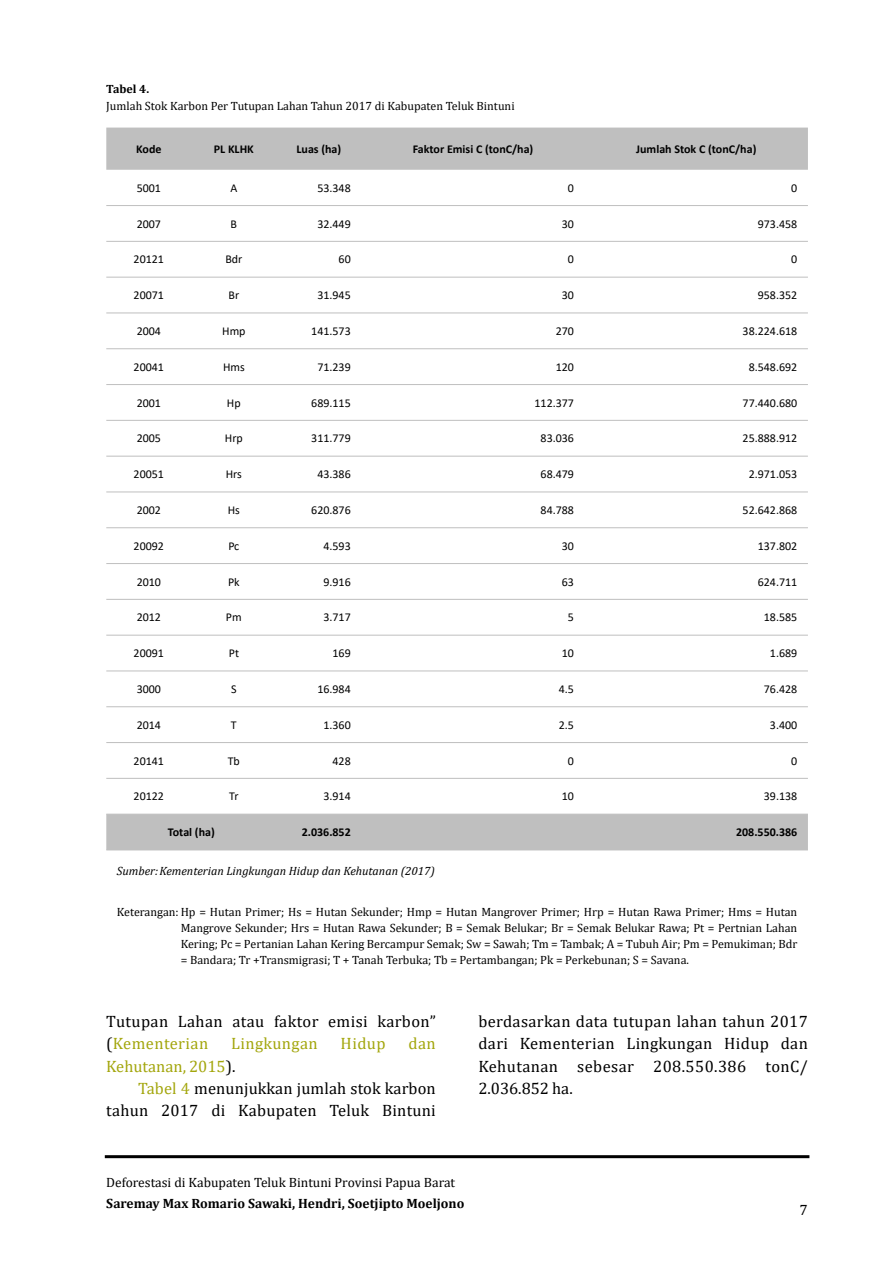
<style>
.page{position:relative;width:893px;height:1263px;background:#fff}
.page>*{position:absolute;margin:0;border:0;box-sizing:border-box;transform-origin:0 0}
.t1{font:16.5px/22.4px "Cambria";letter-spacing:.015em;color:#000}
.t2{font:16.5px "Cambria";letter-spacing:.02em;color:#a3a60d}
.t3{font:16.5px "Cambria";color:#a3a60d}
.t4{font:15px "Cambria";color:#000}
.t5{font:13.5px "Cambria";color:#000}
.t6{font:700 13.5px "Cambria";color:#000}
.t7{font:12px/16.2px "Cambria";color:#000;text-align:justify}
.t8{font:12px "Calibri";color:#000}
.t9{font:700 12px "Calibri";color:#000}
.t10{font:italic 12px "Cambria";color:#000}
.t11{font:700 12px "Cambria";color:#000}
.s1{color:#a3a60d}
.s2{color:#000}
</style>
<div class="page">
<hr style="left:106px;top:1155px;width:702px;height:3px;background:#000">
<svg style="left:106px;top:128px;width:702px;height:721px"></svg>
<hr style="left:106px;top:205px;width:702px;height:1px;background:#bfbfbf">
<hr style="left:106px;top:241px;width:702px;height:1px;background:#bfbfbf">
<hr style="left:106px;top:277px;width:702px;height:1px;background:#bfbfbf">
<hr style="left:106px;top:313px;width:702px;height:1px;background:#bfbfbf">
<hr style="left:106px;top:348px;width:702px;height:1px;background:#bfbfbf">
<hr style="left:106px;top:384px;width:702px;height:1px;background:#bfbfbf">
<hr style="left:106px;top:420px;width:702px;height:1px;background:#bfbfbf">
<hr style="left:106px;top:456px;width:702px;height:1px;background:#bfbfbf">
<hr style="left:106px;top:492px;width:702px;height:1px;background:#bfbfbf">
<hr style="left:106px;top:527px;width:702px;height:1px;background:#bfbfbf">
<hr style="left:106px;top:563px;width:702px;height:1px;background:#bfbfbf">
<hr style="left:106px;top:599px;width:702px;height:1px;background:#bfbfbf">
<hr style="left:106px;top:635px;width:702px;height:1px;background:#bfbfbf">
<hr style="left:106px;top:670px;width:702px;height:1px;background:#bfbfbf">
<hr style="left:106px;top:706px;width:702px;height:1px;background:#bfbfbf">
<hr style="left:106px;top:742px;width:702px;height:1px;background:#bfbfbf">
<hr style="left:106px;top:778px;width:702px;height:1px;background:#bfbfbf">
<hr style="left:106px;top:814px;width:702px;height:1px;background:#bfbfbf">
<hr style="left:106px;top:849px;width:702px;height:1px;background:#bfbfbf">
<p class="t11" style="left:106px;top:84px;width:44px">Tabel 4.</p>
<p class="t7" style="left:106px;top:98px;width:410px">Jumlah Stok Karbon Per Tutupan Lahan Tahun 2017 di Kabupaten Teluk Bintuni</p>
<p class="t9" style="left:136px;top:144px;width:27px">Kode</p>
<p class="t9" style="left:214px;top:144px;width:41px">PL KLHK</p>
<p class="t9" style="left:297px;top:144px;width:46px">Luas (ha)</p>
<p class="t9" style="left:413px;top:144px;width:122px">Faktor Emisi C (tonC/ha)</p>
<p class="t9" style="left:636px;top:144px;width:122px">Jumlah Stok C (tonC/ha)</p>
<p class="t8" style="left:137px;top:183px;width:26px">5001</p>
<p class="t8" style="left:230px;top:183px;width:8px">A</p>
<p class="t8" style="left:317px;top:183px;width:35px">53.348</p>
<p class="t8" style="left:568px;top:183px;width:8px">0</p>
<p class="t8" style="left:791px;top:183px;width:8px">0</p>
<p class="t8" style="left:137px;top:219px;width:26px">2007</p>
<p class="t8" style="left:231px;top:219px;width:8px">B</p>
<p class="t8" style="left:317px;top:219px;width:35px">32.449</p>
<p class="t8" style="left:562px;top:219px;width:14px">30</p>
<p class="t8" style="left:758px;top:219px;width:41px">973.458</p>
<p class="t8" style="left:134px;top:254px;width:32px">20121</p>
<p class="t8" style="left:225px;top:254px;width:19px">Bdr</p>
<p class="t8" style="left:339px;top:254px;width:14px">60</p>
<p class="t8" style="left:568px;top:254px;width:8px">0</p>
<p class="t8" style="left:791px;top:254px;width:8px">0</p>
<p class="t8" style="left:134px;top:290px;width:32px">20071</p>
<p class="t8" style="left:229px;top:290px;width:12px">Br</p>
<p class="t8" style="left:317px;top:290px;width:35px">31.945</p>
<p class="t8" style="left:562px;top:290px;width:14px">30</p>
<p class="t8" style="left:758px;top:290px;width:41px">958.352</p>
<p class="t8" style="left:137px;top:326px;width:26px">2004</p>
<p class="t8" style="left:222px;top:326px;width:25px">Hmp</p>
<p class="t8" style="left:311px;top:326px;width:41px">141.573</p>
<p class="t8" style="left:556px;top:326px;width:20px">270</p>
<p class="t8" style="left:743px;top:326px;width:56px">38.224.618</p>
<p class="t8" style="left:134px;top:362px;width:32px">20041</p>
<p class="t8" style="left:223px;top:362px;width:23px">Hms</p>
<p class="t8" style="left:317px;top:362px;width:35px">71.239</p>
<p class="t8" style="left:556px;top:362px;width:20px">120</p>
<p class="t8" style="left:749px;top:362px;width:50px">8.548.692</p>
<p class="t8" style="left:137px;top:397px;width:26px">2001</p>
<p class="t8" style="left:227px;top:397px;width:15px">Hp</p>
<p class="t8" style="left:311px;top:397px;width:41px">689.115</p>
<p class="t8" style="left:534px;top:397px;width:41px">112.377</p>
<p class="t8" style="left:743px;top:397px;width:56px">77.440.680</p>
<p class="t8" style="left:137px;top:433px;width:26px">2005</p>
<p class="t8" style="left:225px;top:433px;width:19px">Hrp</p>
<p class="t8" style="left:311px;top:433px;width:41px">311.779</p>
<p class="t8" style="left:541px;top:433px;width:35px">83.036</p>
<p class="t8" style="left:743px;top:433px;width:56px">25.888.912</p>
<p class="t8" style="left:134px;top:469px;width:32px">20051</p>
<p class="t8" style="left:226px;top:469px;width:18px">Hrs</p>
<p class="t8" style="left:317px;top:469px;width:35px">43.386</p>
<p class="t8" style="left:541px;top:469px;width:35px">68.479</p>
<p class="t8" style="left:749px;top:469px;width:50px">2.971.053</p>
<p class="t8" style="left:137px;top:505px;width:26px">2002</p>
<p class="t8" style="left:228px;top:505px;width:14px">Hs</p>
<p class="t8" style="left:311px;top:505px;width:41px">620.876</p>
<p class="t8" style="left:541px;top:505px;width:35px">84.788</p>
<p class="t8" style="left:743px;top:505px;width:56px">52.642.868</p>
<p class="t8" style="left:134px;top:541px;width:32px">20092</p>
<p class="t8" style="left:228px;top:541px;width:13px">Pc</p>
<p class="t8" style="left:323px;top:541px;width:29px">4.593</p>
<p class="t8" style="left:562px;top:541px;width:14px">30</p>
<p class="t8" style="left:758px;top:541px;width:41px">137.802</p>
<p class="t8" style="left:137px;top:576px;width:26px">2010</p>
<p class="t8" style="left:228px;top:576px;width:13px">Pk</p>
<p class="t8" style="left:323px;top:576px;width:29px">9.916</p>
<p class="t8" style="left:562px;top:576px;width:14px">63</p>
<p class="t8" style="left:758px;top:576px;width:41px">624.711</p>
<p class="t8" style="left:137px;top:612px;width:26px">2012</p>
<p class="t8" style="left:226px;top:612px;width:17px">Pm</p>
<p class="t8" style="left:323px;top:612px;width:29px">3.717</p>
<p class="t8" style="left:568px;top:612px;width:8px">5</p>
<p class="t8" style="left:764px;top:612px;width:35px">18.585</p>
<p class="t8" style="left:134px;top:648px;width:32px">20091</p>
<p class="t8" style="left:229px;top:648px;width:12px">Pt</p>
<p class="t8" style="left:333px;top:648px;width:20px">169</p>
<p class="t8" style="left:562px;top:648px;width:14px">10</p>
<p class="t8" style="left:770px;top:648px;width:29px">1.689</p>
<p class="t8" style="left:137px;top:684px;width:26px">3000</p>
<p class="t8" style="left:231px;top:684px;width:7px">S</p>
<p class="t8" style="left:317px;top:684px;width:35px">16.984</p>
<p class="t8" style="left:559px;top:684px;width:17px">4.5</p>
<p class="t8" style="left:764px;top:684px;width:35px">76.428</p>
<p class="t8" style="left:137px;top:720px;width:26px">2014</p>
<p class="t8" style="left:231px;top:720px;width:7px">T</p>
<p class="t8" style="left:323px;top:720px;width:29px">1.360</p>
<p class="t8" style="left:559px;top:720px;width:17px">2.5</p>
<p class="t8" style="left:770px;top:720px;width:29px">3.400</p>
<p class="t8" style="left:134px;top:755px;width:32px">20141</p>
<p class="t8" style="left:228px;top:755px;width:14px">Tb</p>
<p class="t8" style="left:333px;top:755px;width:20px">428</p>
<p class="t8" style="left:568px;top:755px;width:8px">0</p>
<p class="t8" style="left:791px;top:755px;width:8px">0</p>
<p class="t8" style="left:134px;top:791px;width:32px">20122</p>
<p class="t8" style="left:229px;top:791px;width:11px">Tr</p>
<p class="t8" style="left:323px;top:791px;width:29px">3.914</p>
<p class="t8" style="left:562px;top:791px;width:14px">10</p>
<p class="t8" style="left:764px;top:791px;width:35px">39.138</p>
<p class="t9" style="left:168px;top:827px;width:48px">Total (ha)</p>
<p class="t9" style="left:302px;top:827px;width:50px">2.036.852</p>
<p class="t9" style="left:736px;top:827px;width:63px">208.550.386</p>
<p class="t10" style="left:117px;top:866px;width:320px">Sumber:Kementerian Lingkungan Hidup dan Kehutanan (2017)</p>
<p class="t7" style="left:181px;top:904px;width:618px;text-indent:-64px">Keterangan: Hp = Hutan Primer; Hs = Hutan Sekunder; Hmp = Hutan Mangrover Primer; Hrp = Hutan Rawa Primer; Hms = Hutan Mangrove Sekunder; Hrs = Hutan Rawa Sekunder; B = Semak Belukar; Br = Semak Belukar Rawa; Pt = Pertnian Lahan Kering; Pc = Pertanian Lahan Kering Bercampur Semak; Sw = Sawah; Tm = Tambak; A = Tubuh Air; Pm = Pemukiman; Bdr = Bandara; Tr +Transmigrasi; T + Tanah Terbuka; Tb = Pertambangan; Pk = Perkebunan; S = Savana.</p>
<h1 class="t1" style="left:106px;top:1011px;width:331px">Tutupan Lahan atau faktor emisi karbon” (<span class="s1">Kementerian</span></h1>
<h1 class="t2" style="left:231px;top:1036px;width:88px">Lingkungan</h1>
<h1 class="t2" style="left:341px;top:1036px;width:47px">Hidup</h1>
<h1 class="t2" style="left:409px;top:1036px;width:29px">dan</h1>
<h1 class="t3" style="left:106px;top:1059px;width:131px">Kehutanan, 2015<span class="s2">).</span></h1>
<h1 class="t1" style="left:138px;top:1078px;width:299px"><span class="s1">Tabel 4</span> menunjukkan jumlah stok karbon</h1>
<h1 class="t1" style="left:106px;top:1100px;width:331px">tahun 2017 di Kabupaten Teluk Bintuni</h1>
<h1 class="t1" style="left:478px;top:1011px;width:331px;text-align:justify">berdasarkan data tutupan lahan tahun 2017 dari Kementerian Lingkungan Hidup dan Kehutanan sebesar 208.550.386 tonC/ 2.036.852 ha.</h1>
<p class="t5" style="left:106px;top:1177px;width:350px">Deforestasi di Kabupaten Teluk Bintuni Provinsi Papua Barat</p>
<p class="t6" style="left:106px;top:1197px;width:360px">Saremay Max Romario Sawaki, Hendri, Soetjipto Moeljono</p>
<p class="t4" style="left:800px;top:1203px;width:10px">7</p>
</div>
